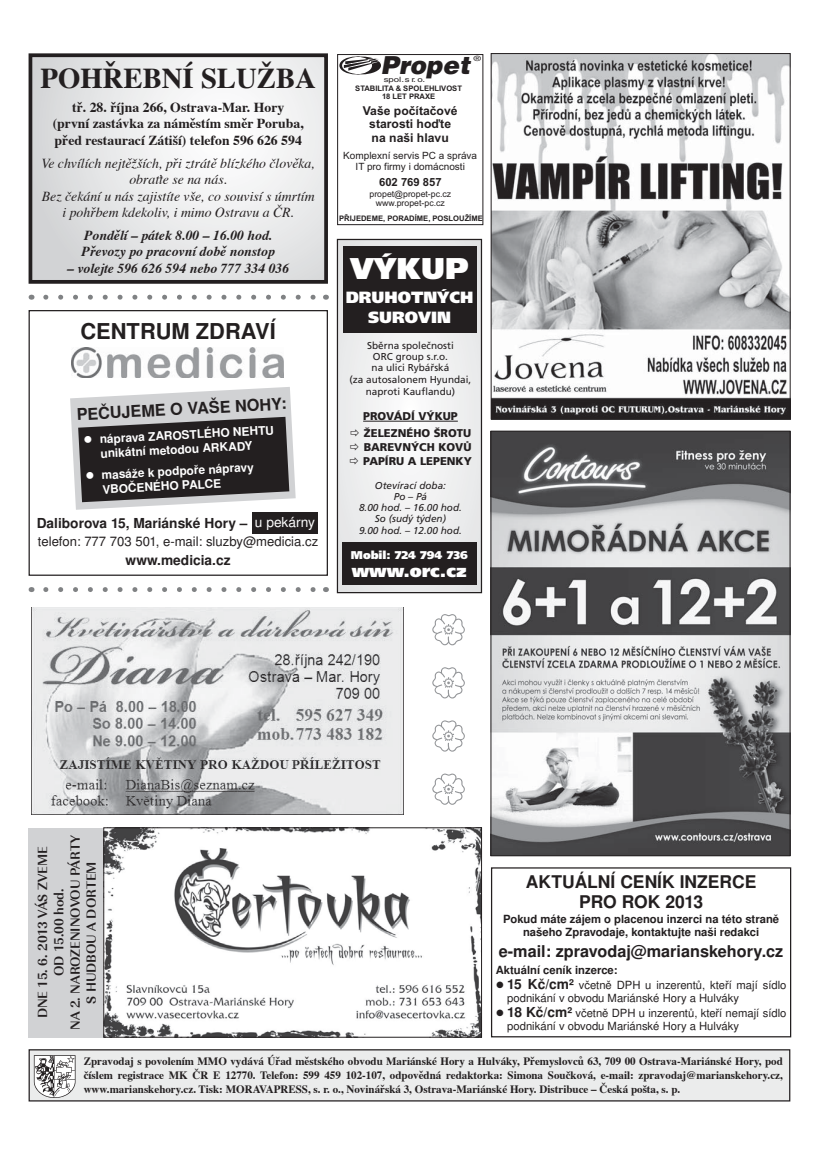
<style>
.page{position:relative;width:820px;height:1154px;background:#fff}
.page>*{position:absolute;margin:0;border:0;box-sizing:border-box;transform-origin:0 0}
.t1{font:900 30px "Frutiger CE";color:#fff}
.t2{font:700 28.75px "Times CE";color:#231f20}
.t3{font:italic 900 24.75px "Switzerland";color:#231f20}
.t4{font:700 21.88px "Nimbus San LCE";color:#231f20}
.t5{font:700 17.5px/20px "Nimbus San LCE";color:#231f20;text-align:center}
.t6{font:900 17.5px "Frutiger CE";color:#fff}
.t7{font:700 16.25px "Nimbus San LCE";color:#231f20}
.t8{font:900 16.25px/20px "Frutiger CE";color:#fff;text-align:center}
.t9{font:italic 13.75px/16.2px "Times CE";color:#231f20;text-align:center}
.t10{font:700 13.75px/16.2px "Times CE";color:#231f20;text-align:center}
.t11{font:italic 700 13.75px/16.2px "Times CE";color:#231f20}
.t12{font:700 13.75px/16.2px "URW Imperial TCE";color:#231f20;text-align:center}
.t13{font:700 13.75px "Nimbus San LCE";color:#231f20}
.t14{font:13.75px "Nimbus San LCE";color:#fff}
.t15{font:13.12px "Nimbus San LCE";color:#231f20}
.t16{font:700 12.12px/13.6px "Arial";color:#231f20;text-align:center}
.t17{font:700 11.88px/14.4px "Nimbus San LCE";color:#fff;text-align:center}
.t18{font:700 11.25px/13.8px "Times CE";color:#231f20;text-align:justify}
.t19{font:11.25px/13.1px "Nimbus San LCE";color:#231f20}
.t20{font:700 11.25px/13.1px "Nimbus San LCE";color:#231f20;text-align:center}
.t21{font:900 11.25px/17.2px "Frutiger CE";color:#231f20}
.t22{font:900 11.25px "Frutiger CE";color:#fff}
.t23{font:700 11.25px "Arial";color:#231f20}
.t24{font:10px/11.2px "Frutiger CE";color:#231f20;text-align:center}
.t25{font:italic 10px/11.2px "Frutiger CE";color:#231f20;text-align:center}
.t26{font:10px/11.1px "Arial";color:#231f20;text-align:center}
.t27{font:8.75px/9.8px "Arial";color:#231f20;text-align:center}
.t28{font:700 7.62px/8.5px "Arial";color:#231f20;text-align:center}
.t29{font:7.25px "Switzerland";color:#231f20;scale:1.33 1}
.s1{font-weight:700;font-size:13.75px}
</style>
<div class="page">
<div style="left:29px;top:1050px;width:761px;height:51px;background:#ebecec"></div>
<div style="left:29px;top:1049px;width:761px;height:52px;border:1px solid #231f20"></div>
<svg style="left:34px;top:1055px;width:42px;height:43px;background:#b8b7b7"></svg>
<svg style="left:34px;top:58px;width:289px;height:221px"></svg>
<div style="left:29px;top:53px;width:299px;height:231px;border:4px solid #231f20"></div>
<div style="left:29px;top:827px;width:453px;height:210px;background:#d1d2d4"></div>
<img style="left:106px;top:829px;width:374px;height:206px">
<div style="left:104px;top:827px;width:378px;height:210px;border:1px solid #231f20"></div>
<div style="left:337px;top:54px;width:146px;height:171px;border:1px solid #231f20"></div>
<svg style="left:339px;top:57px;width:42px;height:17px"></svg>
<img style="left:493px;top:433px;width:295px;height:421px">
<div style="left:491px;top:431px;width:299px;height:425px;border:1px solid #231f20"></div>
<img style="left:493px;top:55px;width:295px;height:362px">
<div style="left:491px;top:53px;width:299px;height:366px;border:1px solid #231f20"></div>
<svg style="left:46px;top:587px;width:270px;height:5px"></svg>
<div style="left:29px;top:310px;width:299px;height:266px;border:1px solid #231f20"></div>
<div style="left:252px;top:512px;width:66px;height:21px;background:#231f20"></div>
<svg style="left:70px;top:387px;width:226px;height:123px;background:#757374"></svg>
<img style="left:71px;top:347px;width:213px;height:31px">
<div style="left:337px;top:239px;width:144px;height:354px;background:#eff0f0"></div>
<div style="left:337px;top:239px;width:145px;height:354px;border:1px solid #231f20"></div>
<div style="left:343px;top:247px;width:133px;height:86px;background:#231f20"></div>
<hr style="left:363px;top:421px;width:95px;height:1px;background:#231f20">
<div style="left:342px;top:542px;width:134px;height:43px;background:#231f20"></div>
<img style="left:32px;top:607px;width:372px;height:207px">
<svg style="left:432px;top:614px;width:33px;height:31px"></svg>
<svg style="left:432px;top:667px;width:33px;height:31px"></svg>
<svg style="left:432px;top:720px;width:33px;height:31px"></svg>
<svg style="left:432px;top:773px;width:33px;height:32px"></svg>
<svg style="left:46px;top:295px;width:270px;height:5px"></svg>
<div style="left:491px;top:867px;width:300px;height:170px;border:1px solid #231f20"></div>
<h2 class="t2" style="left:40px;top:67px;width:277px">POHŘEBNÍ SLUŽBA</h2>
<p class="t10" style="left:53px;top:101px;width:253px">tř. 28. října 266, Ostrava-Mar. Hory (první zastávka za náměstím směr Poruba, před restaurací Zátiší) telefon 596 626 594</p>
<p class="t9" style="left:42px;top:156px;width:275px">Ve chvílích nejtěžších, při ztrátě blízkého člověka, obraťte se na nás.<br>Bez čekání u nás zajistíte vše, co souvisí s úmrtím i pohřbem kdekoliv, i mimo Ostravu a ČR.</p>
<p class="t11" style="left:82px;top:229px;width:195px">Pondělí – pátek 8.00 – 16.00 hod.<br>Převozy po pracovní době nonstop</p>
<p class="t11" style="left:67px;top:261px;width:224px">– volejte 596 626 594 nebo 777 334 036</p>
<h3 class="t4" style="left:81px;top:320px;width:197px">CENTRUM ZDRAVÍ</h3>
<h3 class="t7" style="left:76px;top:406px;width:212px;rotate:-3deg">PEČUJEME O VAŠE NOHY:</h3>
<p class="t17" style="left:83px;top:433px;width:192px;rotate:-3deg">● náprava ZAROSTLÉHO NEHTU unikátní metodou ARKADY</p>
<p class="t17" style="left:101px;top:468px;width:154px;text-align:left;text-indent:-16px;rotate:-3deg">● masáže k podpoře nápravy<br>VBOČENÉHO PALCE</p>
<p class="t14" style="left:255px;top:515px;width:62px">u pekárny</p>
<p class="t13" style="left:37px;top:516px;width:212px">Daliborova 15, Mariánské Hory –</p>
<p class="t15" style="left:38px;top:535px;width:282px">telefon: 777 703 501, e-mail: sluzby@medicia.cz</p>
<p class="t13" style="left:126px;top:553px;width:106px">www.medicia.cz</p>
<p class="t29" style="left:474px;top:56px;width:7px">®</p>
<h3 class="t3" style="left:381px;top:57px;width:91px">Propet</h3>
<p class="t29" style="left:384px;top:76px;width:33px">spol.s r. o.</p>
<p class="t28" style="left:355px;top:84px;width:108px">STABILITA &amp; SPOLEHLIVOST<br>18 LET PRAXE</p>
<p class="t16" style="left:363px;top:105px;width:96px">Vaše počítačové starosti hoďte na naši hlavu</p>
<p class="t23" style="left:379px;top:178px;width:64px">602 769 857</p>
<p class="t27" style="left:369px;top:189px;width:83px">propet@propet-pc.cz www.propet-pc.cz</p>
<p class="t28" style="left:339px;top:215px;width:145px">PŘIJEDEME, PORADÍME, POSLOUŽÍME</p>
<p class="t26" style="left:343px;top:150px;width:135px">Komplexní servis PC a správa<br>IT pro firmy i domácnosti</p>
<h1 class="t1" style="left:350px;top:254px;width:120px">VÝKUP</h1>
<h3 class="t8" style="left:346px;top:288px;width:129px">DRUHOTNÝCH<br>SUROVIN</h3>
<p class="t24" style="left:350px;top:340px;width:123px">Sběrna společnosti<br>ORC group s.r.o.<br>na ulici Rybářská<br>(za autosalonem Hyundai,</p>
<p class="t24" style="left:366px;top:386px;width:91px">naproti Kauflandu)</p>
<p class="t21" style="left:363px;top:408px;width:110px">PROVÁDÍ VÝKUP<br>ŽELEZNÉHO ŠROTU</p>
<p class="t21" style="left:363px;top:441px;width:110px;line-height:13.8px">BAREVNÝCH KOVŮ<br>PAPÍRU A LEPENKY</p>
<p class="t25" style="left:359px;top:480px;width:104px">Otevírací doba:<br>Po – Pá<br>8.00 hod. – 16.00 hod.<br>So (sudý týden)<br>9.00 hod. – 12.00 hod.</p>
<p class="t22" style="left:351px;top:549px;width:118px">Mobil: 724 794 736</p>
<h3 class="t6" style="left:352px;top:563px;width:117px">www.orc.cz</h3>
<p class="t12" style="left:36px;top:1030px;width:197px;rotate:-90deg">DNE 15. 6. 2013 VÁS ZVEME<br>OD 15.00 hod.<br>NA 2. NAROZENINOVOU PÁRTY<br>S HUDBOU A DORTEM</p>
<h3 class="t5" style="left:526px;top:873px;width:232px">AKTUÁLNÍ CENÍK INZERCE<br>PRO ROK 2013</h3>
<p class="t20" style="left:503px;top:913px;width:278px">Pokud máte zájem o placenou inzerci na této straně našeho Zpravodaje, kontaktujte naši redakci</p>
<h3 class="t7" style="left:499px;top:943px;width:286px">e-mail: zpravodaj@marianskehory.cz</h3>
<p class="t20" style="left:496px;top:963px;width:123px">Aktuální ceník inzerce:</p>
<p class="t19" style="left:507px;top:978px;width:281px;text-indent:-12px">● <span class="s1">15 Kč/cm²</span> včetně DPH u inzerentů, kteří mají sídlo podnikání v obvodu Mariánské Hory a Hulváky</p>
<p class="t19" style="left:507px;top:1006px;width:281px;text-indent:-12px">● <span class="s1">18 Kč/cm²</span> včetně DPH u inzerentů, kteří nemají sídlo podnikání v obvodu Mariánské Hory a Hulváky</p>
<p class="t18" style="left:84px;top:1055px;width:701px">Zpravodaj s povolením MMO vydává Úřad městského obvodu Mariánské Hory a Hulváky, Přemyslovců 63, 709 00 Ostrava-Mariánské Hory, pod číslem registrace MK ČR E 12770. Telefon: 599 459 102-107, odpovědná redaktorka: Simona Součková, e-mail: zpravodaj@marianskehory.cz, www.marianskehory.cz. Tisk: MORAVAPRESS, s. r. o., Novinářská 3, Ostrava-Mariánské Hory. Distribuce – Česká pošta, s. p.</p>
</div>
